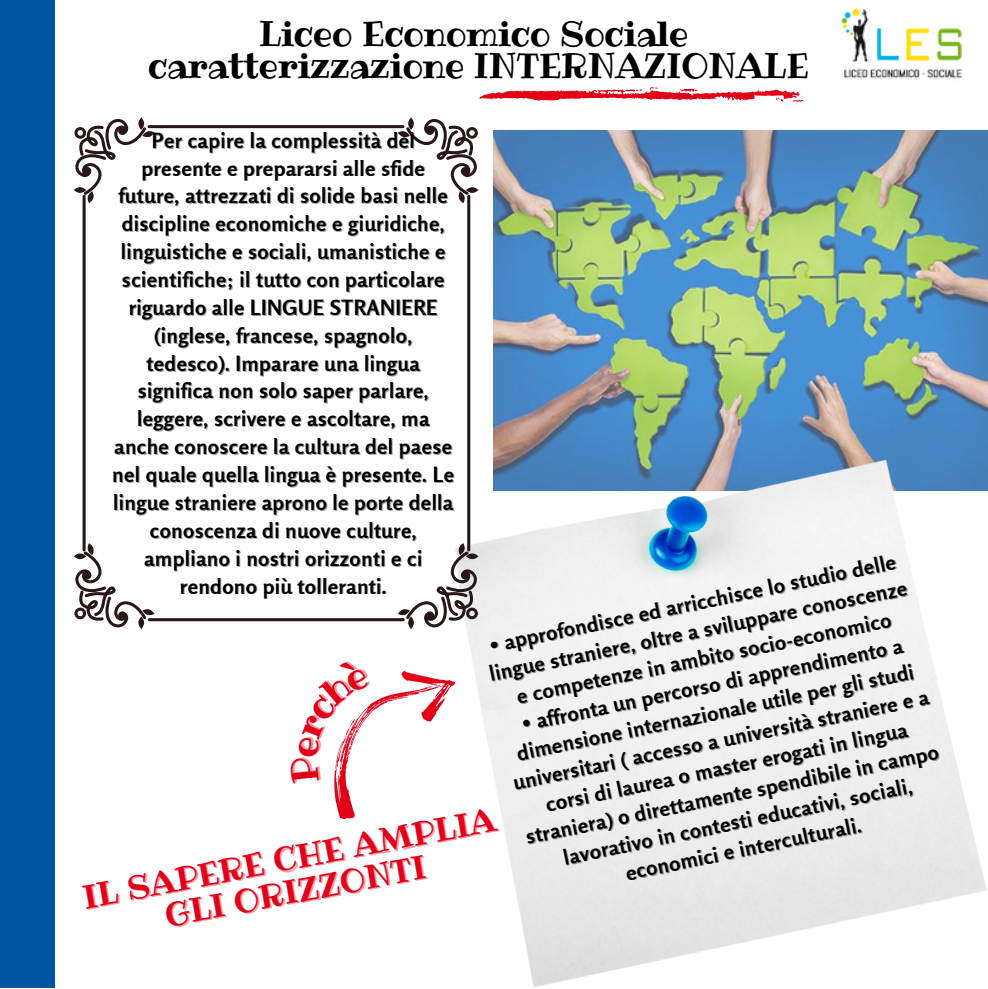
<style>
.page{position:relative;width:988px;height:989px;background:#fff}
.page>*{position:absolute;margin:0;border:0;box-sizing:border-box;transform-origin:0 0}
.t1{font:34.88px "Ribeye";letter-spacing:-.02em;color:#000}
.t2{font:32.4px/33.1px "Ribeye";color:#e20019;text-align:center}
.t3{font:700 20.93px/27.9px "Rosario";letter-spacing:.02em;color:#000;text-align:center}
</style>
<div class="page">
<div style="left:0;top:0;width:54px;height:987px;background:#0055a2"></div>
<img style="left:841px;top:8px;width:122px;height:71px">
<img style="left:494px;top:130px;width:493px;height:329px">
<img style="left:455px;top:459px;width:533px;height:528px">
<svg style="left:479px;top:89px;width:321px;height:81px"></svg>
<svg style="left:792px;top:98px;width:12px;height:6px"></svg>
<svg style="left:649px;top:87px;width:9px;height:4px"></svg>
<svg style="left:680px;top:88px;width:17px;height:7px"></svg>
<svg style="left:624px;top:89px;width:18px;height:5px"></svg>
<svg style="left:776px;top:98px;width:7px;height:4px"></svg>
<svg style="left:74px;top:119px;width:80px;height:84px"></svg>
<svg style="left:398px;top:119px;width:80px;height:84px"></svg>
<hr style="left:148px;top:125px;width:256px;height:3px;background:#281619;border-radius:2px">
<svg style="left:398px;top:543px;width:80px;height:84px"></svg>
<svg style="left:74px;top:543px;width:80px;height:84px"></svg>
<hr style="left:148px;top:618px;width:257px;height:3px;background:#281619;border-radius:2px">
<hr style="left:83px;top:195px;width:3px;height:356px;background:#281619;border-radius:2px">
<hr style="left:467px;top:195px;width:3px;height:356px;background:#281619;border-radius:2px">
<svg style="left:334px;top:670px;width:121px;height:149px"></svg>
<p class="t1" style="left:259px;top:10px;width:431px">Liceo Economico Sociale</p>
<p class="t1" style="left:148px;top:41px;width:663px">caratterizzazione INTERNAZIONALE</p>
<p class="t3" style="left:112px;top:126px;width:343px">Per capire la complessità del presente e prepararsi alle sfide future, attrezzati di solide basi nelle discipline economiche e giuridiche, linguistiche e sociali, umanistiche e scientifiche; il tutto con particolare riguardo alle LINGUE STRANIERE (inglese, francese, spagnolo, tedesco). Imparare una lingua significa non solo saper parlare, leggere, scrivere e ascoltare, ma anche conoscere la cultura del paese nel quale quella lingua è presente. Le lingue straniere aprono le porte della conoscenza di nuove culture, ampliano i nostri orizzonti e ci rendono più tolleranti.</p>
<p class="t3" style="left:481px;top:634px;width:427px;rotate:-12deg">• approfondisce ed arricchisce lo studio delle lingue straniere, oltre a sviluppare conoscenze e competenze in ambito socio-economico</p>
<p class="t3" style="left:499px;top:715px;width:425px;rotate:-12deg">• affronta un percorso di apprendimento a dimensione internazionale utile per gli studi universitari ( accesso a università straniere e a corsi di laurea o master erogati in lingua straniera) o direttamente spendibile in campo lavorativo in contesti educativi, sociali, economici e interculturali.</p>
<p class="t2" style="left:80px;top:882px;width:421px;rotate:-11deg">IL SAPERE CHE AMPLIA<br>GLI ORIZZONTI</p>
</div>
